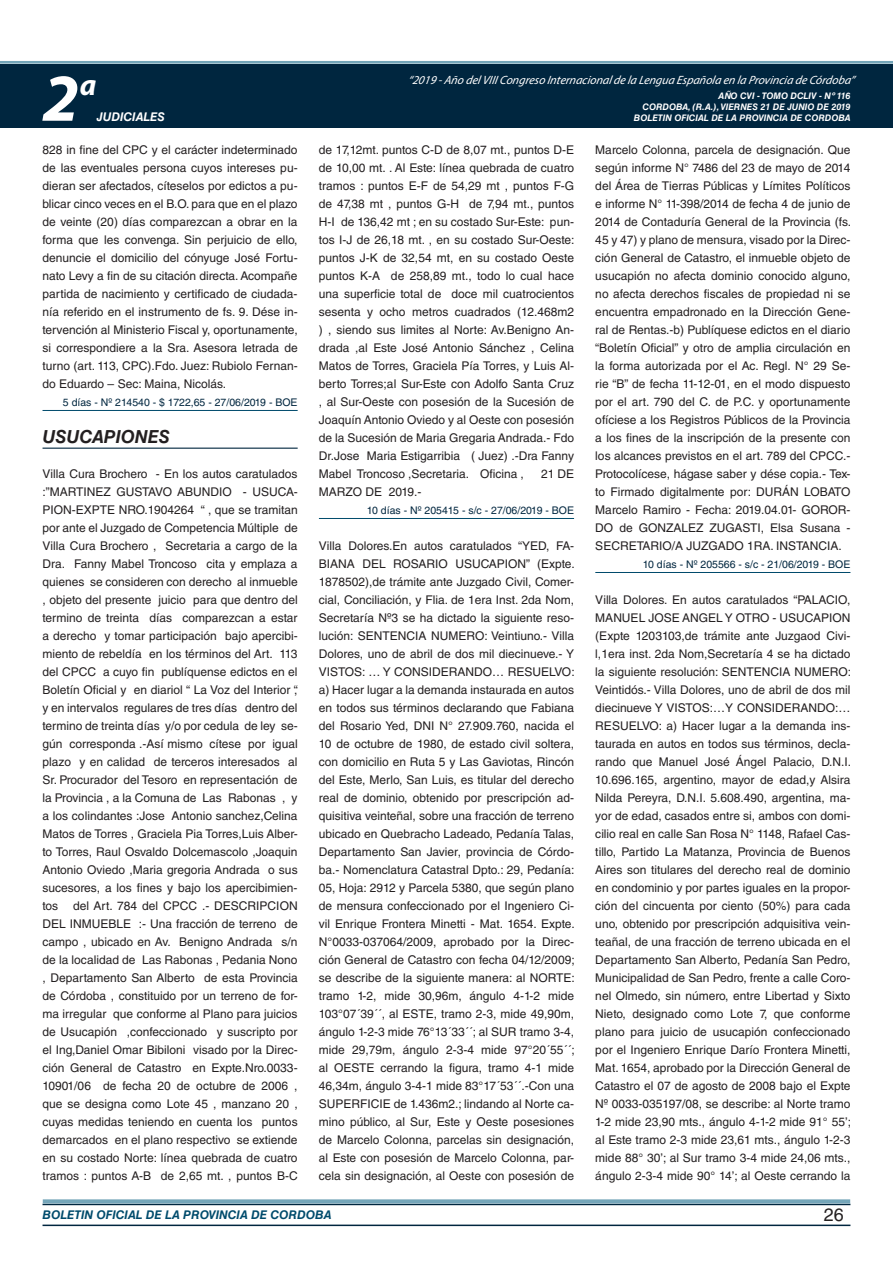
<style>
.page{position:relative;width:893px;height:1263px;background:#fff}
.page>*{position:absolute;margin:0;border:0;box-sizing:border-box;transform-origin:0 0}
.t1{font:italic 700 67.5px "Myriad Pro";color:#fff}
.t2{font:italic 700 30px "Myriad Pro";color:#fff}
.t3{font:italic 700 18px "Helvetica LT Std";color:#231f20}
.t4{font:18px "Helvetica LT Std";color:#231f20}
.t5{font:12px/18px "Helvetica LT Std";color:#231f20;text-align:justify}
.t6{font:italic 12px "Myriad Pro";color:#fff}
.t7{font:italic 700 12px "Helvetica LT Std";color:#004b6c}
.t8{font:italic 700 12px "Helvetica LT Std";color:#fff}
.t9{font:10.5px "Helvetica LT Std";color:#00263f}
.t10{font:italic 700 9px/10.8px "Helvetica LT Std";color:#fff;text-align:right}
</style>
<div class="page">
<div style="left:0;top:61px;width:893px;height:6px;background:#fff;opacity:.75"></div>
<div style="left:0;top:64px;width:893px;height:64px;background:#00263f"></div>
<hr style="left:43px;top:1224px;width:807px;height:2px;background:#00263f">
<div style="left:42px;top:1198px;width:809px;height:8px;background:#fff;opacity:.75"></div>
<hr style="left:43px;top:410px;width:255px;height:1px;background:#004b6c">
<hr style="left:43px;top:448px;width:255px;height:1px;background:#00263f">
<hr style="left:319px;top:518px;width:255px;height:1px;background:#004b6c">
<hr style="left:595px;top:572px;width:255px;height:1px;background:#004b6c">
<h2 class="t2" style="left:80px;top:66px;width:18px">a</h2>
<p class="t6" style="left:408px;top:72px;width:448px">“2019 -Año delVIIICongreso Internacionalde la Lengua Esp añola en la Provincia de Córdoba”</p>
<h1 class="t1" style="left:43px;top:54px;width:38px">2</h1>
<p class="t10" style="left:643px;top:91px;width:209px">AÑO CVI - TOMO DCLIV - Nº 116<br>CORDOBA, (R.A.), VIERNES 21 DE JUNIO DE 2019</p>
<p class="t8" style="left:97px;top:110px;width:70px">JUDICIALES</p>
<p class="t10" style="left:634px;top:112px;width:218px">BOLETIN OFICIAL DE LA PROVINCIA DE CORDOBA</p>
<p class="t5" style="left:43px;top:141px;width:257px">828 in fine del CPC y el carácter indeterminado de las eventuales persona cuyos intereses pu&shy;dieran ser afectados, cíteselos por edictos a pu&shy;blicar cinco veces en el B.O. para que en el plazo de veinte (20) días comparezcan a obrar en la forma que les convenga. Sin perjuicio de ello, denuncie el domicilio del cónyuge José Fortu&shy;nato Levy a fin de su citación directa. Acompañe partida de nacimiento y certificado de ciudada&shy;nía referido en el instrumento de fs. 9. Dése in&shy;tervención al Ministerio Fiscal y, oportunamente, si correspondiere a la Sra. Asesora letrada de turno (art. 113, CPC).Fdo. Juez: Rubiolo Fernan&shy;do Eduardo – Sec: Maina, Nicolás.</p>
<p class="t9" style="left:63px;top:396px;width:236px">5 días - Nº 214540 - $ 1722,65 - 27/06/2019 - BOE</p>
<h3 class="t3" style="left:43px;top:426px;width:129px">USUCAPIONES</h3>
<p class="t5" style="left:43px;top:465px;width:257px">Villa Cura Brochero - En los autos caratulados :”MARTINEZ GUSTAVO ABUNDIO - USUCA-PION-EXPTE NRO.1904264 “ , que se tramitan por ante el Juzgado de Competencia Múltiple de Villa Cura Brochero , Secretaria a cargo de la Dra. Fanny Mabel Troncoso cita y emplaza a quienes se consideren con derecho al inmueble , objeto del presente juicio para que dentro del termino de treinta días comparezcan a estar a derecho y tomar participación bajo apercibi&shy;miento de rebeldía en los términos del Art. 113 del CPCC a cuyo fin publíquense edictos en el Boletín Oficial y en diariol “ La Voz del Interior “, y en intervalos regulares de tres días dentro del termino de treinta días y/o por cedula de ley se&shy;gún corresponda .-Así mismo cítese por igual plazo y en calidad de terceros interesados al Sr. Procurador del Tesoro en representación de la Provincia , a la Comuna de Las Rabonas , y a los colindantes :Jose Antonio sanchez,Celina Matos de Torres , Graciela Pia Torres,Luis Alber&shy;to Torres, Raul Osvaldo Dolcemascolo ,Joaquin Antonio Oviedo ,Maria gregoria Andrada o sus sucesores, a los fines y bajo los apercibimien&shy;tos del Art. 784 del CPCC .- DESCRIPCION DEL INMUEBLE :- Una fracción de terreno de campo , ubicado en Av. Benigno Andrada s/n de la localidad de Las Rabonas , Pedania Nono , Departamento San Alberto de esta Provincia de Córdoba , constituido por un terreno de for&shy;ma irregular que conforme al Plano para juicios de Usucapión ,confeccionado y suscripto por el Ing,Daniel Omar Bibiloni visado por la Direc&shy;ción General de Catastro en Expte.Nro.0033- 10901/06 de fecha 20 de octubre de 2006 , que se designa como Lote 45 , manzano 20 , cuyas medidas teniendo en cuenta los puntos demarcados en el plano respectivo se extiende en su costado Norte: línea quebrada de cuatro tramos : puntos A-B de 2,65 mt. , puntos B-C</p>
<p class="t5" style="left:319px;top:141px;width:257px">de 17,12mt. puntos C-D de 8,07 mt., puntos D-E de 10,00 mt. . Al Este: línea quebrada de cuatro tramos : puntos E-F de 54,29 mt , puntos F-G de 47,38 mt , puntos G-H de 7,94 mt., puntos H-I de 136,42 mt ; en su costado Sur-Este: pun&shy;tos I-J de 26,18 mt. , en su costado Sur-Oeste: puntos J-K de 32,54 mt, en su costado Oeste puntos K-A de 258,89 mt., todo lo cual hace una superficie total de doce mil cuatrocientos sesenta y ocho metros cuadrados (12.468m2 ) , siendo sus limites al Norte: Av.Benigno An&shy;drada ,al Este José Antonio Sánchez , Celina Matos de Torres, Graciela Pía Torres, y Luis Al&shy;berto Torres;al Sur-Este con Adolfo Santa Cruz , al Sur-Oeste con posesión de la Sucesión de Joaquín Antonio Oviedo y al Oeste con posesión de la Sucesión de Maria Gregaria Andrada.- Fdo Dr.Jose Maria Estigarribia ( Juez) .-Dra Fanny Mabel Troncoso ,Secretaria. Oficina ,</p>
<p class="t5" style="left:541px;top:465px;width:34px">21 DE</p>
<p class="t5" style="left:319px;top:483px;width:104px">MARZO DE 2019.-</p>
<p class="t9" style="left:367px;top:504px;width:209px">10 días - Nº 205415 - s/c - 27/06/2019 - BOE</p>
<p class="t5" style="left:319px;top:537px;width:257px">Villa Dolores.En autos caratulados “YED, FA-BIANA DEL ROSARIO USUCAPION” (Expte.<br>1878502),de trámite ante Juzgado Civil, Comer&shy;cial, Conciliación, y Flia. de 1era Inst. 2da Nom, Secretaría Nº3 se ha dictado la siguiente reso&shy;lución: SENTENCIA NUMERO: Veintiuno.- Villa Dolores, uno de abril de dos mil diecinueve.- Y VISTOS: … Y CONSIDERANDO… RESUELVO: a) Hacer lugar a la demanda instaurada en autos en todos sus términos declarando que Fabiana del Rosario Yed, DNI N° 27.909.760, nacida el 10 de octubre de 1980, de estado civil soltera, con domicilio en Ruta 5 y Las Gaviotas, Rincón del Este, Merlo, San Luis, es titular del derecho real de dominio, obtenido por prescripción ad&shy;quisitiva veinteñal, sobre una fracción de terreno ubicado en Quebracho Ladeado, Pedanía Talas, Departamento San Javier, provincia de Córdo&shy;ba.- Nomenclatura Catastral Dpto.: 29, Pedanía:<br>05, Hoja: 2912 y Parcela 5380, que según plano de mensura confeccionado por el Ingeniero Ci&shy;vil Enrique Frontera Minetti - Mat. 1654. Expte.<br>N°0033-037064/2009, aprobado por la Direc&shy;ción General de Catastro con fecha 04/12/2009; se describe de la siguiente manera: al NORTE: tramo 1-2, mide 30,96m, ángulo 4-1-2 mide 103°07´39´´, al ESTE, tramo 2-3, mide 49,90m, ángulo 1-2-3 mide 76°13´33´´; al SUR tramo 3-4, mide 29,79m, ángulo 2-3-4 mide 97°20´55´´; al OESTE cerrando la figura, tramo 4-1 mide 46,34m, ángulo 3-4-1 mide 83°17´53´´.-Con una SUPERFICIE de 1.436m2.; lindando al Norte ca&shy;mino público, al Sur, Este y Oeste posesiones de Marcelo Colonna, parcelas sin designación, al Este con posesión de Marcelo Colonna, par&shy;cela sin designación, al Oeste con posesión de</p>
<p class="t5" style="left:595px;top:141px;width:257px">Marcelo Colonna, parcela de designación. Que según informe N° 7486 del 23 de mayo de 2014 del Área de Tierras Públicas y Límites Políticos e informe N° 11-398/2014 de fecha 4 de junio de 2014 de Contaduría General de la Provincia (fs.<br>45 y 47) y plano de mensura, visado por la Direc&shy;ción General de Catastro, el inmueble objeto de usucapión no afecta dominio conocido alguno, no afecta derechos fiscales de propiedad ni se encuentra empadronado en la Dirección Gene&shy;ral de Rentas.-b) Publíquese edictos en el diario “Boletín Oficial” y otro de amplia circulación en la forma autorizada por el Ac. Regl. N° 29 Se&shy;rie “B” de fecha 11-12-01, en el modo dispuesto por el art. 790 del C. de P.C. y oportunamente ofíciese a los Registros Públicos de la Provincia a los fines de la inscripción de la presente con los alcances previstos en el art. 789 del CPCC.- Protocolícese, hágase saber y dése copia.- Tex&shy;to Firmado digitalmente por: DURÁN LOBATO Marcelo Ramiro - Fecha: 2019.04.01- GOROR-DO de GONZALEZ ZUGASTI, Elsa Susana - SECRETARIO/A JUZGADO 1RA. INSTANCIA.</p>
<p class="t9" style="left:643px;top:558px;width:209px">10 días - Nº 205566 - s/c - 21/06/2019 - BOE</p>
<p class="t5" style="left:595px;top:591px;width:257px">Villa Dolores. En autos caratulados “PALACIO, MANUEL JOSE ANGEL Y OTRO - USUCAPION (Expte 1203103,de trámite ante Juzgaod Civi&shy;l,1era inst. 2da Nom,Secretaría 4 se ha dictado la siguiente resolución: SENTENCIA NUMERO:<br>Veintidós.- Villa Dolores, uno de abril de dos mil diecinueve Y VISTOS:…Y CONSIDERANDO:… RESUELVO: a) Hacer lugar a la demanda ins&shy;taurada en autos en todos sus términos, decla&shy;rando que Manuel José Ángel Palacio, D.N.I.<br>10.696.165, argentino, mayor de edad,y Alsira Nilda Pereyra, D.N.I. 5.608.490, argentina, ma&shy;yor de edad, casados entre si, ambos con domi&shy;cilio real en calle San Rosa N° 1148, Rafael Cas&shy;tillo, Partido La Matanza, Provincia de Buenos Aires son titulares del derecho real de dominio en condominio y por partes iguales en la propor&shy;ción del cincuenta por ciento (50%) para cada uno, obtenido por prescripción adquisitiva vein&shy;teañal, de una fracción de terreno ubicada en el Departamento San Alberto, Pedanía San Pedro, Municipalidad de San Pedro, frente a calle Coro&shy;nel Olmedo, sin número, entre Libertad y Sixto Nieto, designado como Lote 7, que conforme plano para juicio de usucapión confeccionado por el Ingeniero Enrique Darío Frontera Minetti, Mat. 1654, aprobado por la Dirección General de Catastro el 07 de agosto de 2008 bajo el Expte Nº 0033-035197/08, se describe: al Norte tramo 1-2 mide 23,90 mts., ángulo 4-1-2 mide 91° 55’; al Este tramo 2-3 mide 23,61 mts., ángulo 1-2-3 mide 88° 30’; al Sur tramo 3-4 mide 24,06 mts., ángulo 2-3-4 mide 90° 14’; al Oeste cerrando la</p>
<p class="t7" style="left:43px;top:1208px;width:290px">BOLETIN OFICIAL DE LA PROVINCIA DE CORDOBA</p>
<h3 class="t4" style="left:824px;top:1204px;width:22px">26</h3>
</div>
